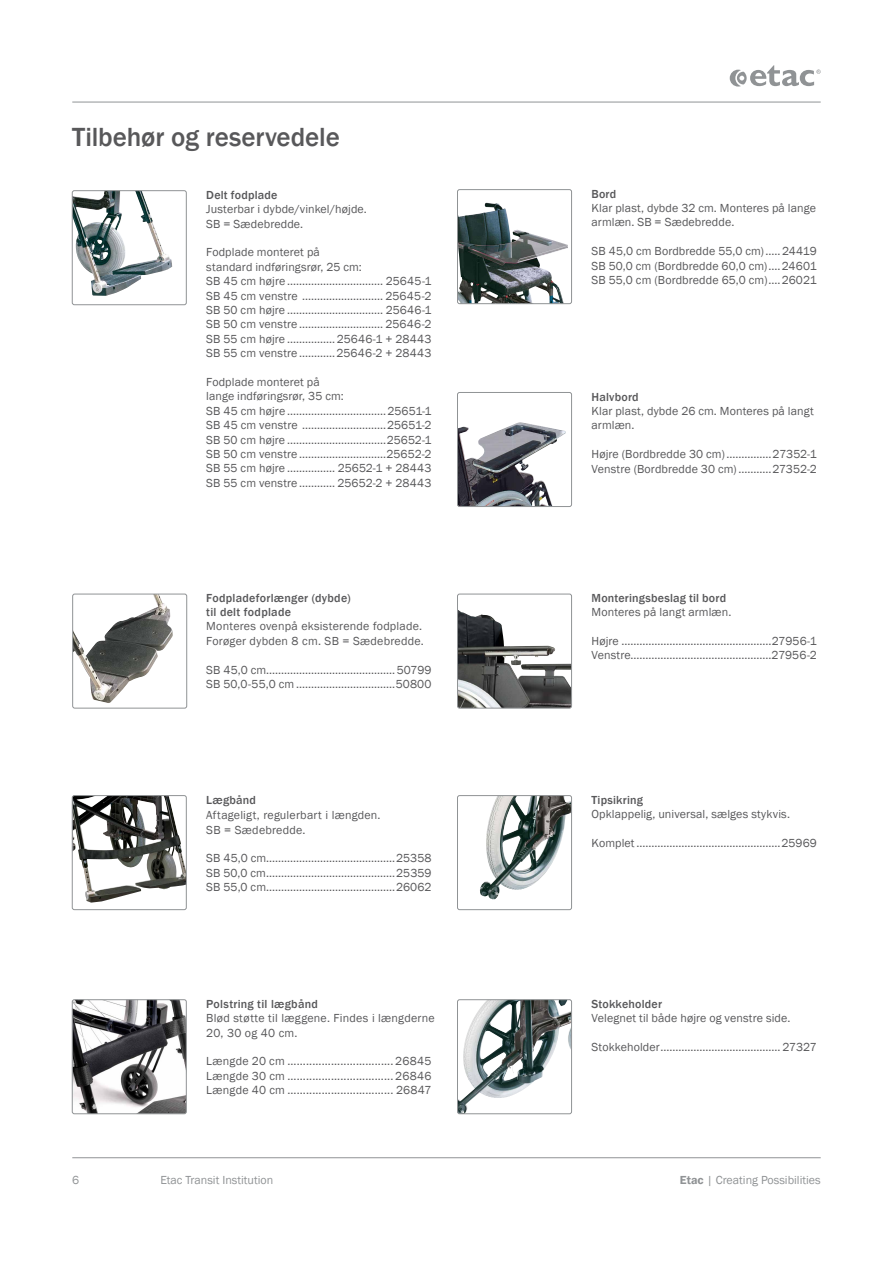
<style>
.page{position:relative;width:893px;height:1263px;background:#fff}
.page>*{position:absolute;margin:0;border:0;box-sizing:border-box;transform-origin:0 0}
.t1{font:500 27px "Franklin Gothic";letter-spacing:-.005em;color:#58585a}
.t2{font:12px/14.4px "Franklin Gothic";letter-spacing:.01em;color:#58585a}
.t3{font:500 12px/14.4px "Franklin Gothic";letter-spacing:.02em;color:#58585a}
.t4{font:12px "Franklin Gothic";color:#909395}
.s1{font-weight:600}
</style>
<div class="page">
<hr style="left:72px;top:102px;width:749px;height:1px;background:#909395">
<hr style="left:72px;top:1157px;width:749px;height:1px;background:#909395">
<svg style="left:730px;top:65px;width:91px;height:22px"></svg>
<img style="left:457px;top:203px;width:111px;height:101px">
<div style="left:457px;top:189px;width:115px;height:115px;border:1px solid #909395;border-radius:2px"></div>
<img style="left:457px;top:1001px;width:115px;height:113px">
<div style="left:457px;top:999px;width:115px;height:115px;border:1px solid #909395;border-radius:2px"></div>
<img style="left:459px;top:422px;width:107px;height:83px">
<div style="left:457px;top:392px;width:115px;height:115px;border:1px solid #909395;border-radius:2px"></div>
<img style="left:457px;top:610px;width:115px;height:98px">
<div style="left:457px;top:594px;width:115px;height:114px;border:1px solid #909395;border-radius:2px"></div>
<img style="left:480px;top:797px;width:90px;height:103px">
<div style="left:457px;top:795px;width:115px;height:115px;border:1px solid #909395;border-radius:2px"></div>
<img style="left:74px;top:596px;width:99px;height:107px">
<div style="left:72px;top:594px;width:115px;height:114px;border:1px solid #909395;border-radius:2px"></div>
<img style="left:72px;top:795px;width:113px;height:108px">
<div style="left:72px;top:795px;width:115px;height:115px;border:1px solid #909395;border-radius:2px"></div>
<img style="left:72px;top:1001px;width:113px;height:113px">
<div style="left:72px;top:999px;width:115px;height:115px;border:1px solid #909395;border-radius:2px"></div>
<img style="left:74px;top:192px;width:98px;height:104px">
<div style="left:72px;top:190px;width:115px;height:115px;border:1px solid #909395;border-radius:2px"></div>
<h1 class="t1" style="left:72px;top:121px;width:269px">Tilbehør og reservedele</h1>
<p class="t3" style="left:206px;top:188px;width:73px">Delt fodplade</p>
<p class="t2" style="left:206px;top:202px;width:162px">Justerbar i dybde/vinkel/højde.<br>SB = Sædebredde.</p>
<p class="t2" style="left:206px;top:245px;width:227px">Fodplade monteret på<br>standard indføringsrør, 25 cm:<br>SB 45 cm højre ................................ 25645-1<br>SB 45 cm venstre ........................... 25645-2<br>SB 50 cm højre ................................ 25646-1<br>SB 50 cm venstre ............................ 25646-2<br>SB 55 cm højre ................25646-1 + 28443<br>SB 55 cm venstre ............25646-2 + 28443</p>
<p class="t2" style="left:206px;top:375px;width:227px">Fodplade monteret på<br>lange indføringsrør, 35 cm:<br>SB 45 cm højre .................................25651-1<br>SB 45 cm venstre ............................25651-2<br>SB 50 cm højre .................................25652-1<br>SB 50 cm venstre .............................25652-2<br>SB 55 cm højre ................ 25652-1 + 28443<br>SB 55 cm venstre ............ 25652-2 + 28443</p>
<p class="t3" style="left:206px;top:590px;width:146px">Fodpladeforlænger (dybde) til delt fodplade</p>
<p class="t2" style="left:206px;top:619px;width:219px">Monteres ovenpå eksisterende fodplade.<br>Forøger dybden 8 cm. SB = Sædebredde.</p>
<p class="t2" style="left:206px;top:663px;width:227px">SB 45,0 cm...........................................50799<br>SB 50,0-55,0 cm .................................50800</p>
<p class="t3" style="left:206px;top:792px;width:51px">Lægbånd</p>
<p class="t2" style="left:206px;top:807px;width:176px;line-height:15px">Aftageligt, regulerbart i længden.<br>SB = Sædebredde.</p>
<p class="t2" style="left:206px;top:851px;width:227px;text-align:justify">SB 45,0 cm...........................................25358<br>SB 50,0 cm...........................................25359<br>SB 55,0 cm...........................................26062</p>
<p class="t3" style="left:206px;top:997px;width:113px">Polstring til lægbånd</p>
<p class="t2" style="left:206px;top:1011px;width:230px">Blød støtte til læggene. Findes i længderne<br>20, 30 og 40 cm.</p>
<p class="t2" style="left:206px;top:1054px;width:227px;text-align:justify">Længde 20 cm .................................. 26845<br>Længde 30 cm .................................. 26846<br>Længde 40 cm .................................. 26847</p>
<p class="t3" style="left:592px;top:187px;width:26px">Bord</p>
<p class="t2" style="left:592px;top:201px;width:226px">Klar plast, dybde 32 cm. Monteres på lange armlæn. SB = Sædebredde.</p>
<p class="t2" style="left:592px;top:244px;width:227px;text-align:justify">SB 45,0 cm Bordbredde 55,0 cm).....24419<br>SB 50,0 cm (Bordbredde 60,0 cm)....24601<br>SB 55,0 cm (Bordbredde 65,0 cm)....26021</p>
<p class="t3" style="left:592px;top:389px;width:49px">Halvbord</p>
<p class="t2" style="left:592px;top:404px;width:224px">Klar plast, dybde 26 cm. Monteres på langt armlæn.</p>
<p class="t2" style="left:592px;top:447px;width:227px">Højre (Bordbredde 30 cm)...............27352-1<br>Venstre (Bordbredde 30 cm) ...........27352-2</p>
<p class="t3" style="left:592px;top:590px;width:136px">Monteringsbeslag til bord</p>
<p class="t2" style="left:592px;top:605px;width:141px">Monteres på langt armlæn.</p>
<p class="t2" style="left:592px;top:634px;width:227px">Højre ..................................................27956-1<br>Venstre...............................................27956-2</p>
<p class="t3" style="left:592px;top:792px;width:53px">Tipsikring</p>
<p class="t2" style="left:592px;top:807px;width:200px">Opklappelig, universal, sælges stykvis.</p>
<p class="t2" style="left:592px;top:836px;width:227px">Komplet ................................................25969</p>
<p class="t3" style="left:592px;top:997px;width:72px">Stokkeholder</p>
<p class="t2" style="left:592px;top:1011px;width:200px">Velegnet til både højre og venstre side.</p>
<p class="t2" style="left:592px;top:1040px;width:227px">Stokkeholder........................................ 27327</p>
<p class="t4" style="left:72px;top:1173px;width:9px">6</p>
<p class="t4" style="left:160px;top:1173px;width:114px">Etac Transit Institution</p>
<p class="t4" style="left:680px;top:1173px;width:142px"><span class="s1">Etac</span> | Creating Possibilities</p>
</div>
